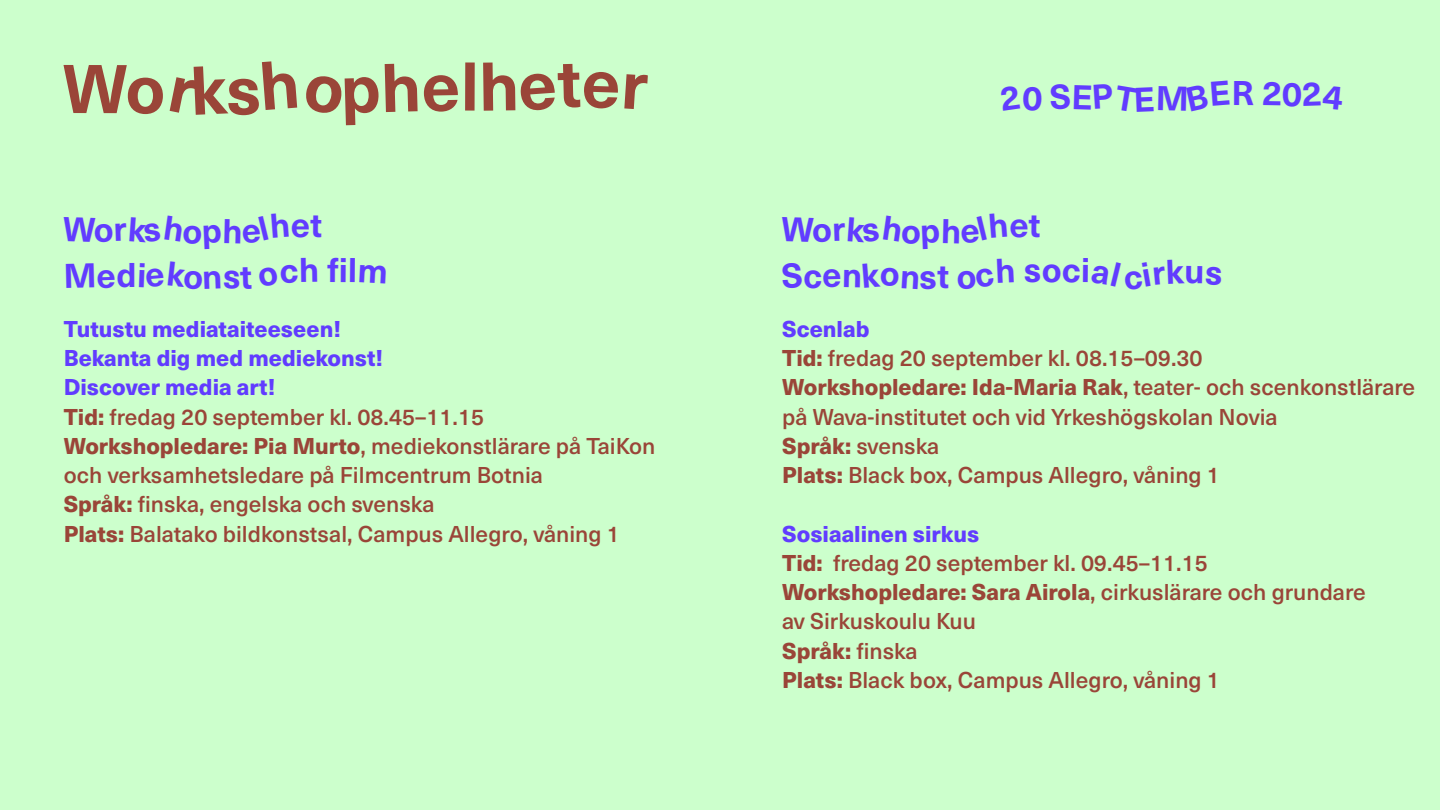
<style>
.page{position:relative;width:1440px;height:810px;background:#cfc}
.page>*{position:absolute;margin:0;border:0;box-sizing:border-box;transform-origin:0 0}
.t1{font:700 67.5px "Neue Haas Unica W1 G";color:#9a4538}
.t2{font:700 33.75px "Neue Haas Unica W1 G";color:#613cff}
.t3{font:500 22.5px/29.2px "Neue Haas Unica W1 G";color:#9a4538}
.s1{font-weight:800;color:#613cff}
.s2{font-weight:800}
</style>
<div class="page">
<h1 class="t1" style="left:63px;top:38px;width:66px">W</h1>
<h1 class="t1" style="left:226px;top:39px;width:38px">s</h1>
<h1 class="t1" style="left:461px;top:35px;width:20px">l</h1>
<h2 class="t2" style="left:291px;top:199px;width:21px">e</h2>
<h2 class="t2" style="left:1009px;top:199px;width:21px">e</h2>
<h2 class="t2" style="left:117px;top:249px;width:22px">d</h2>
<h2 class="t2" style="left:327px;top:244px;width:23px">f</h2>
<h2 class="t2" style="left:803px;top:250px;width:21px">c</h2>
<h2 class="t2" style="left:1042px;top:244px;width:22px">o</h2>
<h2 class="t2" style="left:1231px;top:67px;width:24px">R</h2>
<p class="t3" style="left:64px;top:313px;width:593px"><span class="s1">Tutustu mediataiteeseen!<br>Bekanta dig med mediekonst!<br>Discover media art!<br></span><span class="s2">Tid:</span> fredag 20 september kl. 08.45–11.15<br><span class="s2">Workshopledare: Pia Murto</span>, mediekonstlärare på TaiKon och verksamhetsledare på Filmcentrum Botnia<br><span class="s2">Språk:</span> finska, engelska och svenska<br><span class="s2">Plats:</span> Balatako bildkonstsal, Campus Allegro, våning 1</p>
<p class="t3" style="left:782px;top:313px;width:635px"><span class="s1">Scenlab<br></span><span class="s2">Tid:</span> fredag 20 september kl. 08.15–09.30<br><span class="s2">Workshopledare: Ida-Maria Rak</span>, teater- och scenkonstlärare på Wava-institutet och vid Yrkeshögskolan Novia<br><span class="s2">Språk:</span> svenska<br><span class="s2">Plats:</span> Black box, Campus Allegro, våning 1</p>
<p class="t3" style="left:782px;top:518px;width:585px"><span class="s1">Sosiaalinen sirkus<br></span><span class="s2">Tid:</span> fredag 20 september kl. 09.45–11.15<br><span class="s2">Workshopledare: Sara Airola</span>, cirkuslärare och grundare av Sirkuskoulu Kuu<br><span class="s2">Språk:</span> finska<br><span class="s2">Plats:</span> Black box, Campus Allegro, våning 1</p>
</div>
